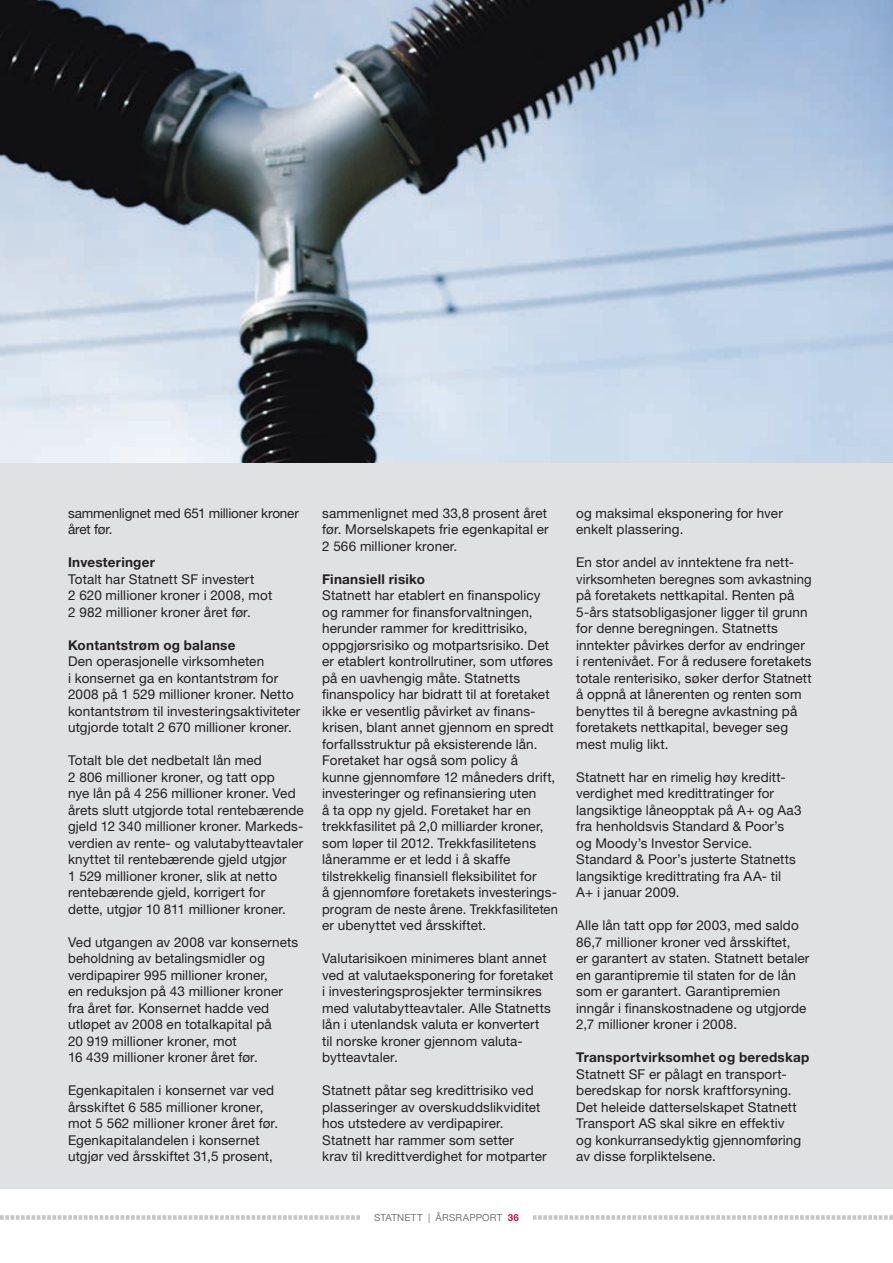
<style>
.page{position:relative;width:893px;height:1263px;background:#fff}
.page>*{position:absolute;margin:0;border:0;box-sizing:border-box;transform-origin:0 0}
.t1{font:13.5px/16.5px "Helvetica Neue";letter-spacing:.01em;color:#231f20}
.t2{font:700 13.5px "Helvetica Neue";letter-spacing:.02em;color:#231f20}
.t3{font:13.5px/16.5px "Helvetica Neue";letter-spacing:-.01em;color:#231f20}
.t4{font:9.75px "Helvetica Neue";letter-spacing:.02em;color:#76787b}
.s1{font-weight:700;color:#d20d44}
</style>
<div class="page">
<svg style="left:0;top:1215px;width:360px;height:5px"></svg>
<svg style="left:533px;top:1215px;width:360px;height:5px"></svg>
<img style="left:0;top:0;width:893px;height:463px">
<div style="left:0;top:463px;width:893px;height:726px;background:#e0e1e3"></div>
<p class="t3" style="left:68px;top:504px;width:232px">sammenlignet med 651 millioner kroner året før.</p>
<p class="t2" style="left:68px;top:554px;width:88px">Investeringer</p>
<p class="t1" style="left:68px;top:570px;width:206px">Totalt har Statnett SF investert<br>2 620 millioner kroner i 2008, mot<br>2 982 millioner kroner året før.</p>
<p class="t2" style="left:68px;top:636px;width:169px">Kontantstrøm og balanse</p>
<p class="t1" style="left:68px;top:653px;width:234px">Den operasjonelle virksomheten<br>i konsernet ga en kontantstrøm for 2008 på 1 529 millioner kroner. Netto kontantstrøm til investeringsaktiviteter utgjorde totalt 2 670 millioner kroner.</p>
<p class="t1" style="left:68px;top:752px;width:237px">Totalt ble det nedbetalt lån med<br>2 806 millioner kroner, og tatt opp<br>nye lån på 4 256 millioner kroner. Ved årets slutt utgjorde total rentebærende gjeld 12 340 millioner kroner. Markeds&shy;verdien av rente- og valutabytteavtaler knyttet til rentebærende gjeld utgjør<br>1 529 millioner kroner, slik at netto rentebærende gjeld, korrigert for<br>dette, utgjør 10 811 millioner kroner.</p>
<p class="t1" style="left:68px;top:933px;width:232px">Ved utgangen av 2008 var konsernets beholdning av betalingsmidler og verdipapirer 995 millioner kroner,<br>en reduksjon på 43 millioner kroner fra året før. Konsernet hadde ved utløpet av 2008 en totalkapital på<br>20 919 millioner kroner, mot<br>16 439 millioner kroner året før.</p>
<p class="t1" style="left:68px;top:1082px;width:211px">Egenkapitalen i konsernet var ved årsskiftet 6 585 millioner kroner, mot 5 562 millioner kroner året før.<br>Egenkapitalandelen i konsernet utgjør ved årsskiftet 31,5 prosent,</p>
<p class="t1" style="left:322px;top:504px;width:228px;text-align:justify">sammenlignet med 33,8 prosent året før. Morselskapets frie egenkapital er 2 566 millioner kroner.</p>
<p class="t2" style="left:322px;top:570px;width:104px">Finansiell risiko</p>
<p class="t1" style="left:322px;top:587px;width:237px">Statnett har etablert en finanspolicy og rammer for finansforvaltningen, herunder rammer for kredittrisiko, oppgjørsrisiko og motpartsrisiko. Det er etablert kontrollrutiner, som utføres på en uavhengig måte. Statnetts finanspolicy har bidratt til at foretaket ikke er vesentlig påvirket av finans&shy;krisen, blant annet gjennom en spredt forfallsstruktur på eksisterende lån.<br>Foretaket har også som policy å kunne gjennomføre 12 måneders drift, investeringer og refinansiering uten<br>å ta opp ny gjeld. Foretaket har en trekkfasilitet på 2,0 milliarder kroner, som løper til 2012. Trekkfasilitetens låneramme er et ledd i å skaffe tilstrekkelig finansiell fleksibilitet for<br>å gjennomføre foretakets investerings&shy;program de neste årene. Trekkfasiliteten er ubenyttet ved årsskiftet.</p>
<p class="t1" style="left:322px;top:950px;width:233px">Valutarisikoen minimeres blant annet ved at valutaeksponering for foretaket i investeringsprosjekter terminsikres med valutabytteavtaler. Alle Statnetts lån i utenlandsk valuta er konvertert<br>til norske kroner gjennom valuta&shy;bytteavtaler.</p>
<p class="t1" style="left:322px;top:1082px;width:226px">Statnett påtar seg kredittrisiko ved plasseringer av overskuddslikviditet hos utstedere av verdipapirer.<br>Statnett har rammer som setter<br>krav til kredittverdighet for motparter</p>
<p class="t1" style="left:576px;top:504px;width:208px">og maksimal eksponering for hver enkelt plassering.</p>
<p class="t1" style="left:576px;top:554px;width:237px">En stor andel av inntektene fra nett&shy;virksomheten beregnes som avkastning på foretakets nettkapital. Renten på 5-års statsobligasjoner ligger til grunn for denne beregningen. Statnetts inntekter påvirkes derfor av endringer<br>i rentenivået. For å redusere foretakets totale renterisiko, søker derfor Statnett å oppnå at lånerenten og renten som benyttes til å beregne avkastning på foretakets nettkapital, beveger seg mest mulig likt.</p>
<p class="t1" style="left:576px;top:768px;width:227px">Statnett har en rimelig høy kreditt&shy;verdighet med kredittratinger for langsiktige låneopptak på A+ og Aa3 fra henholdsvis Standard &amp; Poor’s og Moody’s Investor Service.<br>Standard &amp; Poor’s justerte Statnetts langsiktige kredittrating fra AA- til A+ i januar 2009.</p>
<p class="t1" style="left:576px;top:917px;width:235px">Alle lån tatt opp før 2003, med saldo 86,7 millioner kroner ved årsskiftet,<br>er garantert av staten. Statnett betaler en garantipremie til staten for de lån som er garantert. Garantipremien inngår i finanskostnadene og utgjorde 2,7 millioner kroner i 2008.</p>
<p class="t2" style="left:576px;top:1049px;width:235px">Transportvirksomhet og beredskap</p>
<p class="t1" style="left:576px;top:1065px;width:226px">Statnett SF er pålagt en transport&shy;beredskap for norsk kraftforsyning.<br>Det heleide datterselskapet Statnett Transport AS skal sikre en effektiv og konkurransedyktig gjennomføring av disse forpliktelsene.</p>
<p class="t4" style="left:374px;top:1211px;width:146px">Statnett | Årsrapport <span class="s1">36</span></p>
</div>
